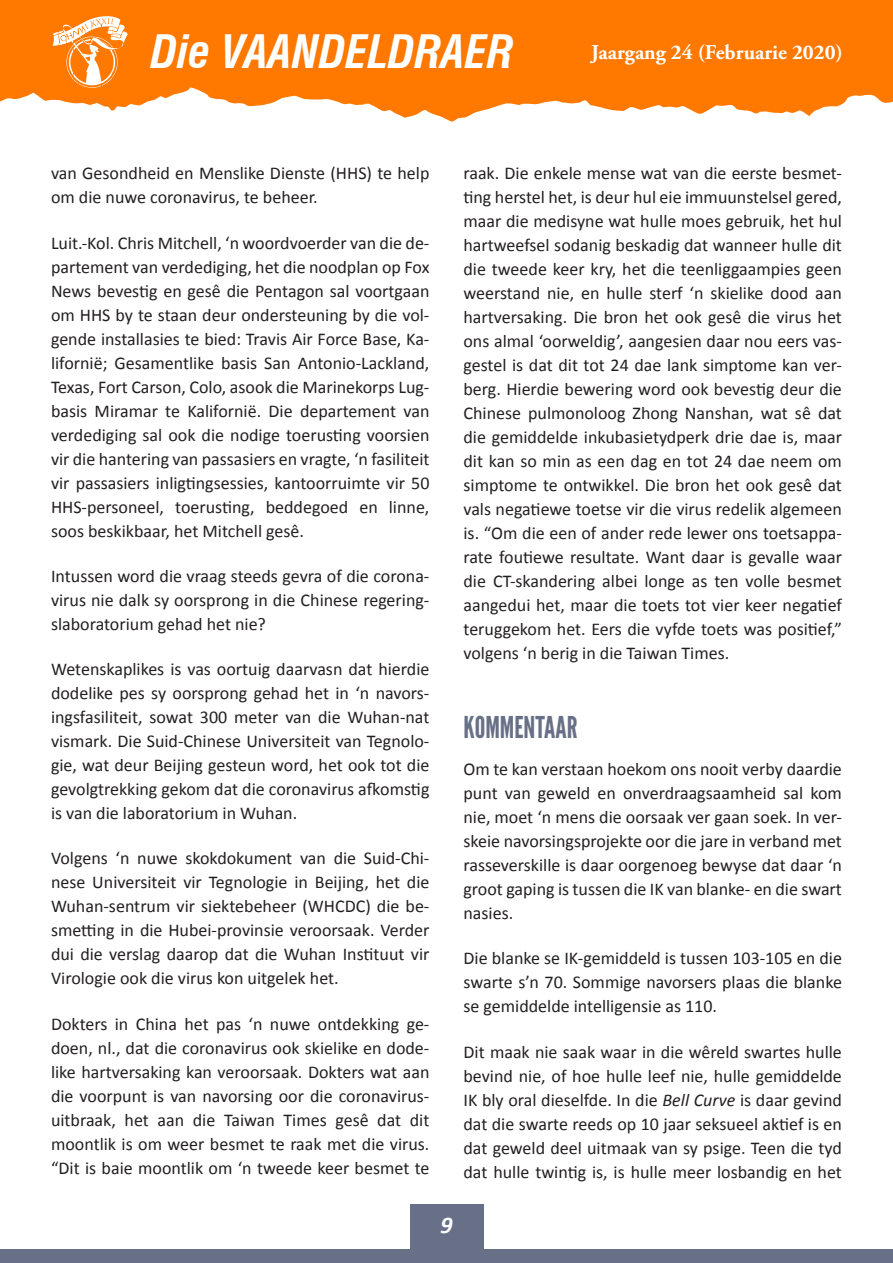
<style>
.page{position:relative;width:893px;height:1263px;background:#fff}
.page>*{position:absolute;margin:0;border:0;box-sizing:border-box;transform-origin:0 0}
.t1{font:italic 700 condensed 45px "Swiss 721 BT";color:#fff}
.Heading-Sub{font:30px "League Gothic";color:#677087}
.t2{font:italic 700 24px "Calibri";color:#fff}
.t3{font:700 21px "Adobe Garamond Pro";color:#fff}
.body{font:18px/24px "Calibri";color:#231f20;text-align:justify}
.s1{font-style:italic}
</style>
<div class="page">
<div style="left:410px;top:1204px;width:73px;height:46px;background:#677087"></div>
<div style="left:0;top:0;width:893px;height:124px;background:#ff7800"></div>
<div style="left:0;top:1250px;width:893px;height:13px;background:#677087"></div>
<svg style="left:0;top:16px;width:893px;height:108px"></svg>
<h1 class="t1" style="left:151px;top:25px;width:364px">Die VAANDELDRAER</h1>
<p class="t3" style="left:591px;top:40px;width:253px">Jaargang 24 (Februarie 2020)</p>
<p class="body" style="left:51px;top:161px;width:380px">van Gesondheid en Menslike Dienste (HHS) te help om die nuwe coronavirus, te beheer.</p>
<p class="body" style="left:51px;top:231px;width:380px">Luit.-Kol. Chris Mitchell, ‘n woordvoerder van die de&shy;partement van verdediging, het die noodplan op Fox News bevestig en gesê die Pentagon sal voortgaan om HHS by te staan deur ondersteuning by die vol&shy;gende installasies te bied: Travis Air Force Base, Ka&shy;lifornië; Gesamentlike basis San Antonio-Lackland, Texas, Fort Carson, Colo, asook die Marinekorps Lug&shy;basis Miramar te Kalifornië. Die departement van verdediging sal ook die nodige toerusting voorsien vir die hantering van passasiers en vragte, ‘n fasiliteit vir passasiers inligtingsessies, kantoorruimte vir 50<br>HHS-personeel, toerusting, beddegoed en linne, soos beskikbaar, het Mitchell gesê.</p>
<p class="body" style="left:51px;top:564px;width:380px">Intussen word die vraag steeds gevra of die corona&shy;virus nie dalk sy oorsprong in die Chinese regering&shy;slaboratorium gehad het nie?</p>
<p class="body" style="left:51px;top:657px;width:380px">Wetenskaplikes is vas oortuig daarvasn dat hierdie dodelike pes sy oorsprong gehad het in ‘n navors&shy;ingsfasiliteit, sowat 300 meter van die Wuhan-nat vismark. Die Suid-Chinese Universiteit van Tegnolo&shy;gie, wat deur Beijing gesteun word, het ook tot die gevolgtrekking gekom dat die coronavirus afkomstig is van die laboratorium in Wuhan.</p>
<p class="body" style="left:51px;top:846px;width:380px">Volgens ‘n nuwe skokdokument van die Suid-Chi&shy;nese Universiteit vir Tegnologie in Beijing, het die Wuhan-sentrum vir siektebeheer (WHCDC) die be&shy;smetting in die Hubei-provinsie veroorsaak. Verder dui die verslag daarop dat die Wuhan Instituut vir Virologie ook die virus kon uitgelek het.</p>
<p class="body" style="left:51px;top:1012px;width:380px">Dokters in China het pas ‘n nuwe ontdekking ge&shy;doen, nl., dat die coronavirus ook skielike en dode&shy;like hartversaking kan veroorsaak. Dokters wat aan die voorpunt is van navorsing oor die coronavirus&shy;uitbraak, het aan die Taiwan Times gesê dat dit moontlik is om weer besmet te raak met die virus. “Dit is baie moontlik om ‘n tweede keer besmet te</p>
<p class="body" style="left:463px;top:161px;width:380px">raak. Die enkele mense wat van die eerste besmet&shy;ting herstel het, is deur hul eie immuunstelsel gered, maar die medisyne wat hulle moes gebruik, het hul hartweefsel sodanig beskadig dat wanneer hulle dit die tweede keer kry, het die teenliggaampies geen weerstand nie, en hulle sterf ‘n skielike dood aan hartversaking. Die bron het ook gesê die virus het ons almal ‘oorweldig’, aangesien daar nou eers vas&shy;gestel is dat dit tot 24 dae lank simptome kan ver&shy;berg. Hierdie bewering word ook bevestig deur die Chinese pulmonoloog Zhong Nanshan, wat sê dat die gemiddelde inkubasietydperk drie dae is, maar dit kan so min as een dag en tot 24 dae neem om simptome te ontwikkel. Die bron het ook gesê dat vals negatiewe toetse vir die virus redelik algemeen is. “Om die een of ander rede lewer ons toetsappa&shy;rate foutiewe resultate. Want daar is gevalle waar die CT-skandering albei longe as ten volle besmet aangedui het, maar die toets tot vier keer negatief teruggekom het. Eers die vyfde toets was positief,” volgens ‘n berig in die Taiwan Times.</p>
<p class="Heading-Sub" style="left:463px;top:710px;width:116px">KOMMENTAAR</p>
<p class="body" style="left:463px;top:757px;width:380px">Om te kan verstaan hoekom ons nooit verby daardie punt van geweld en onverdraagsaamheid sal kom nie, moet ‘n mens die oorsaak ver gaan soek. In ver&shy;skeie navorsingsprojekte oor die jare in verband met rasseverskille is daar oorgenoeg bewyse dat daar ‘n groot gaping is tussen die IK van blanke- en die swart nasies.</p>
<p class="body" style="left:463px;top:946px;width:380px">Die blanke se IK-gemiddeld is tussen 103-105 en die swarte s’n 70. Sommige navorsers plaas die blanke se gemiddelde intelligensie as 110.</p>
<p class="body" style="left:463px;top:1040px;width:380px">Dit maak nie saak waar in die wêreld swartes hulle bevind nie, of hoe hulle leef nie, hulle gemiddelde IK bly oral dieselfde. In die <span class="s1">Bell Curve</span> is daar gevind dat die swarte reeds op 10 jaar seksueel aktief is en dat geweld deel uitmaak van sy psige. Teen die tyd dat hulle twintig is, is hulle meer losbandig en het</p>
<h3 class="t2" style="left:440px;top:1210px;width:14px">9</h3>
</div>
